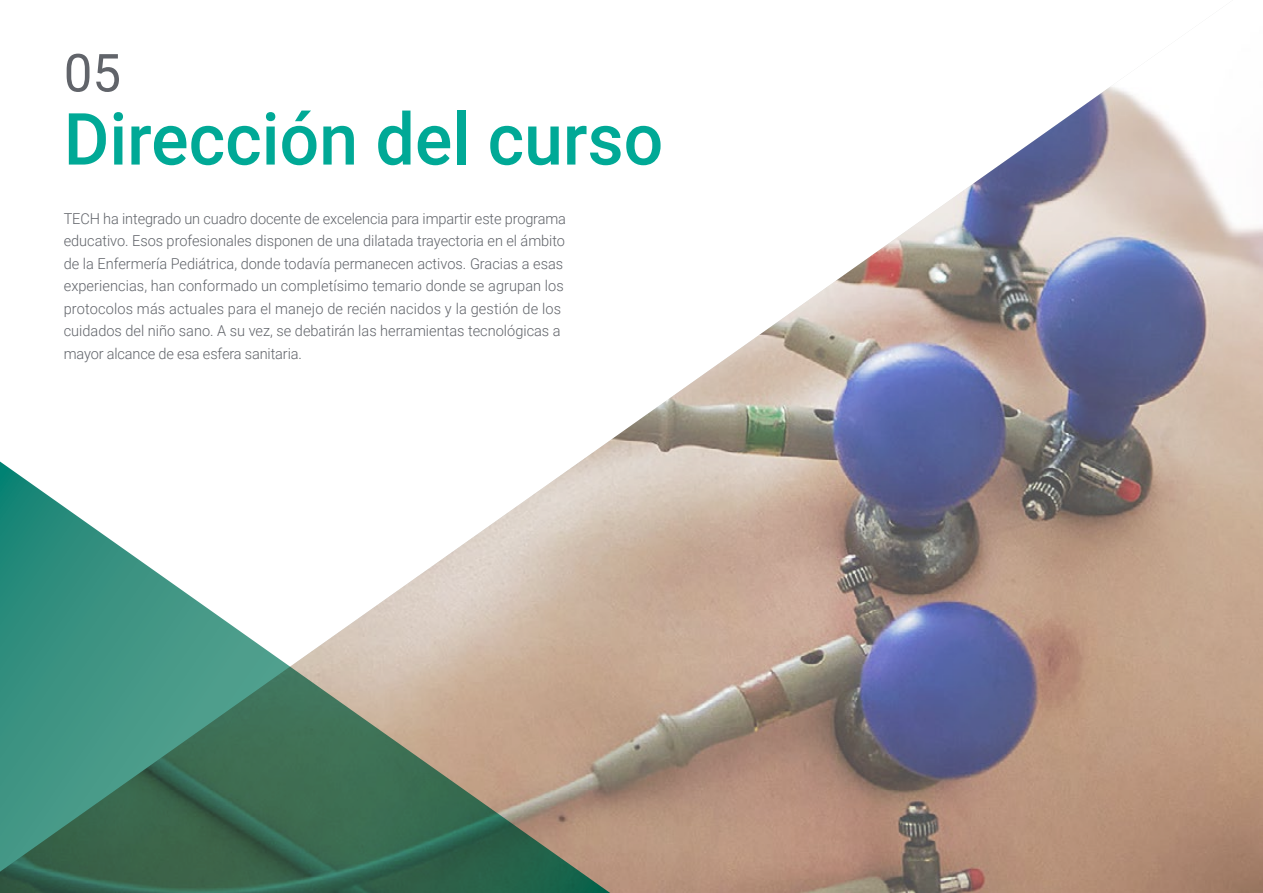
<style>
.page{position:relative;width:1263px;height:893px;background:#fff}
.page>*{position:absolute;margin:0;border:0;box-sizing:border-box;transform-origin:0 0}
.t1{font:500 72px "Roboto";color:#00a996}
.t2{font:52.5px "Roboto";color:#61646a}
.t3{font:300 15px/22.5px "Roboto";color:#61646a}
</style>
<div class="page">
<img style="left:602px;top:86px;width:661px;height:807px">
<svg style="left:0;top:446px;width:640px;height:447px"></svg>
<h2 class="t2" style="left:64px;top:36px;width:59px">05</h2>
<h1 class="t1" style="left:64px;top:89px;width:601px">Dirección del curso</h1>
<p class="t3" style="left:64px;top:207px;width:504px">TECH ha integrado un cuadro docente de excelencia para impartir este programa educativo. Esos profesionales disponen de una dilatada trayectoria en el ámbito de la Enfermería Pediátrica, donde todavía permanecen activos. Gracias a esas experiencias, han conformado un completísimo temario donde se agrupan los protocolos más actuales para el manejo de recién nacidos y la gestión de los cuidados del niño sano. A su vez, se debatirán las herramientas tecnológicas a mayor alcance de esa esfera sanitaria.</p>
</div>
